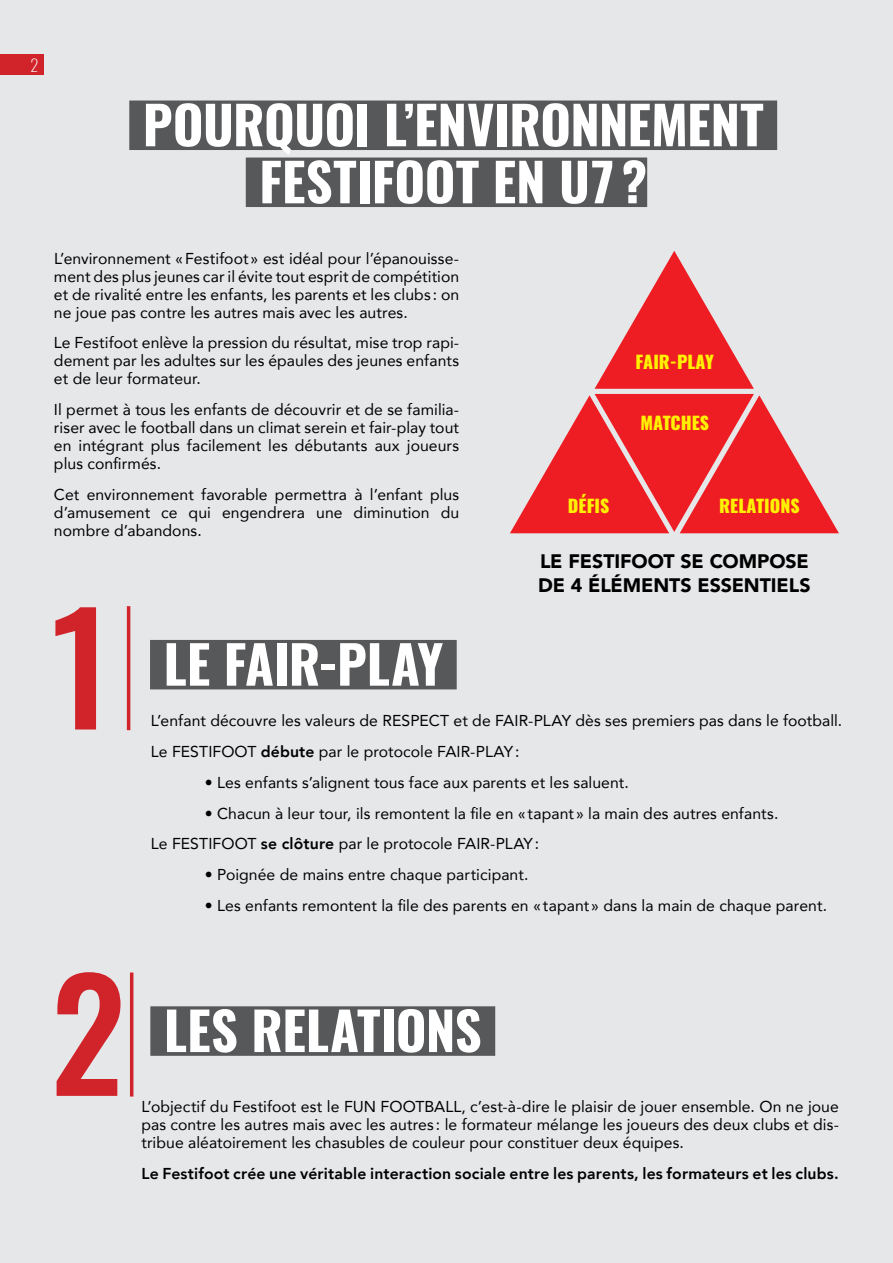
<style>
.page{position:relative;width:893px;height:1263px;background:#e6e7e9}
.page>*{position:absolute;margin:0;border:0;box-sizing:border-box;transform-origin:0 0}
.t1{font:500 150.9px "Oswald";color:#d1232a}
.t2{font:700 52.5px/57px "Oswald";letter-spacing:-.01em;color:#fff;text-align:center}
.t3{font:900 19.5px/24px "Avenir";letter-spacing:-.005em;color:#000}
.t4{font:800 17.7px "Oswald";color:#fff101}
.t5{font:200 16.5px "Oswald";color:#fff}
.t6{font:15.75px/18px "Avenir";letter-spacing:.005em;color:#000;text-align:justify}
.t7{font:800 15.75px "Avenir";letter-spacing:.01em;color:#000}
.s1{font-weight:800}
</style>
<div class="page">
<div style="left:0;top:54px;width:43px;height:21px;background:#d1232a"></div>
<svg style="left:510px;top:251px;width:329px;height:282px"></svg>
<div style="left:129px;top:101px;width:648px;height:49px;background:#57585a"></div>
<div style="left:246px;top:158px;width:401px;height:49px;background:#57585a"></div>
<div style="left:150px;top:640px;width:307px;height:49px;background:#57585a"></div>
<hr style="left:127px;top:606px;width:3px;height:124px;background:#d1232a">
<div style="left:150px;top:1006px;width:345px;height:50px;background:#57585a"></div>
<hr style="left:130px;top:972px;width:3px;height:124px;background:#d1232a">
<p class="t5" style="left:30px;top:54px;width:10px">2</p>
<h2 class="t2" style="left:143px;top:98px;width:622px">POURQUOI L’ENVIRONNEMENT<br>FESTIFOOT EN U7 ?</h2>
<p class="t6" style="left:54px;top:249px;width:407px">L’environnement «Festifoot » est idéal pour l’épanouisse&shy;ment des plus jeunes car il évite tout esprit de compétition et de rivalité entre les enfants, les parents et les clubs : on ne joue pas contre les autres mais avec les autres.</p>
<p class="t6" style="left:54px;top:333px;width:407px">Le Festifoot enlève la pression du résultat, mise trop rapi&shy;dement par les adultes sur les épaules des jeunes enfants et de leur formateur.</p>
<p class="t6" style="left:54px;top:400px;width:407px">Il permet à tous les enfants de découvrir et de se familia&shy;riser avec le football dans un climat serein et fair-play tout en intégrant plus facilement les débutants aux joueurs plus confirmés.</p>
<p class="t6" style="left:54px;top:485px;width:407px">Cet environnement favorable permettra à l’enfant plus d’amusement ce qui engendrera une diminution du nombre d’abandons.</p>
<p class="t4" style="left:636px;top:349px;width:80px">FAIR-PLAY</p>
<p class="t4" style="left:640px;top:410px;width:70px">MATCHES</p>
<p class="t4" style="left:568px;top:493px;width:43px">DÉFIS</p>
<p class="t4" style="left:719px;top:493px;width:82px">RELATIONS</p>
<p class="t3" style="left:538px;top:549px;width:274px">LE FESTIFOOT SE COMPOSE<br>DE 4 ÉLÉMENTS ESSENTIELS</p>
<h1 class="t1" style="left:42px;top:563px;width:77px">1</h1>
<h2 class="t2" style="left:164px;top:638px;width:281px">LE FAIR-PLAY</h2>
<p class="t6" style="left:151px;top:705px;width:693px;line-height:30.8px">L’enfant découvre les valeurs de RESPECT et de FAIR-PLAY dès ses premiers pas dans le football.<br>Le FESTIFOOT <span class="s1">débute</span> par le protocole FAIR-PLAY:</p>
<p class="t6" style="left:205px;top:773px;width:425px">• Les enfants s’alignent tous face aux parents et les saluent.</p>
<p class="t6" style="left:151px;top:797px;width:629px;line-height:30.8px;text-indent:54px">• Chacun à leur tour, ils remontent la file en «tapant» la main des autres enfants.<br>Le FESTIFOOT <span class="s1">se clôture</span> par le protocole FAIR-PLAY:</p>
<p class="t6" style="left:205px;top:865px;width:325px">• Poignée de mains entre chaque participant.</p>
<p class="t6" style="left:205px;top:896px;width:624px">• Les enfants remontent la file des parents en «tapant» dans la main de chaque parent.</p>
<h1 class="t1" style="left:50px;top:929px;width:77px">2</h1>
<h2 class="t2" style="left:164px;top:1004px;width:219px">LES RELATIONS</h2>
<p class="t6" style="left:141px;top:1097px;width:699px">L’objectif du Festifoot est le FUN FOOTBALL, c’est-à-dire le plaisir de jouer ensemble. On ne joue pas contre les autres mais avec les autres : le formateur mélange les joueurs des deux clubs et dis&shy;tribue aléatoirement les chasubles de couleur pour constituer deux équipes.</p>
<p class="t7" style="left:141px;top:1161px;width:699px">Le Festifoot crée une véritable interaction sociale entre les parents, les formateurs et les clubs.</p>
</div>
